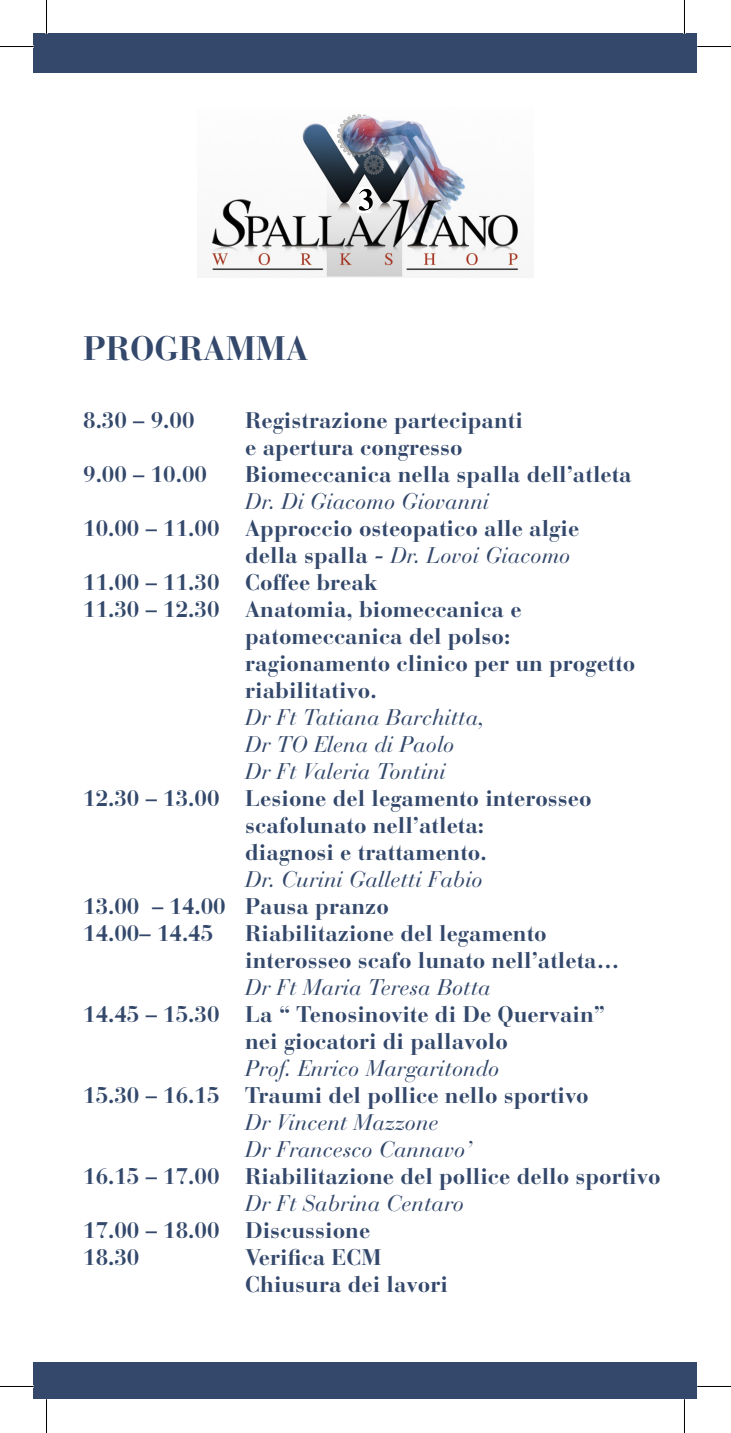
<style>
.page{position:relative;width:731px;height:1433px;background:#fff}
.page>*{position:absolute;margin:0;border:0;box-sizing:border-box;transform-origin:0 0}
.t1{font:700 33.75px "Bauer Bodoni";color:#33486b}
.t2{font:700 22.5px/27px "Bauer Bodoni";color:#33486b}
.t3{font:italic 22.5px/27px "Bauer Bodoni";color:#33486b}
.s1{font-weight:700;font-style:normal}
</style>
<div class="page">
<img style="left:210px;top:114px;width:310px;height:163px">
<div style="left:34px;top:1362px;width:663px;height:37px;background:#33486b"></div>
<div style="left:34px;top:34px;width:663px;height:39px;background:#33486b"></div>
<hr style="left:0;top:46px;width:34px;height:1px;background:#000">
<hr style="left:697px;top:46px;width:34px;height:1px;background:#000">
<hr style="left:0;top:1385px;width:34px;height:1px;background:#000">
<hr style="left:697px;top:1385px;width:34px;height:1px;background:#000">
<hr style="left:46px;top:0;width:1px;height:34px;background:#000">
<hr style="left:46px;top:1399px;width:1px;height:33px;background:#000">
<hr style="left:684px;top:0;width:1px;height:34px;background:#000">
<hr style="left:684px;top:1399px;width:1px;height:33px;background:#000">
<h1 class="t1" style="left:83px;top:328px;width:227px">PROGRAMMA</h1>
<p class="t2" style="left:83px;top:406px;width:113px">8.30 – 9.00</p>
<p class="t2" style="left:245px;top:406px;width:279px">Registrazione partecipanti e apertura congresso</p>
<p class="t2" style="left:83px;top:460px;width:125px">9.00 – 10.00</p>
<p class="t2" style="left:245px;top:460px;width:388px">Biomeccanica nella spalla dell’atleta</p>
<p class="t3" style="left:245px;top:487px;width:245px">Dr. Di Giacomo Giovanni</p>
<p class="t2" style="left:83px;top:514px;width:497px">10.00 – 11.00 Approccio osteopatico alle algie</p>
<p class="t3" style="left:245px;top:541px;width:327px"><span class="s1">della spalla -</span> Dr. Lovoi Giacomo</p>
<p class="t2" style="left:83px;top:568px;width:296px">11.00 – 11.30 Coffee break</p>
<p class="t2" style="left:83px;top:595px;width:440px">11.30 – 12.30 Anatomia, biomeccanica e</p>
<p class="t2" style="left:245px;top:622px;width:267px">patomeccanica del polso:</p>
<p class="t2" style="left:245px;top:649px;width:392px">ragionamento clinico per un progetto</p>
<p class="t2" style="left:245px;top:676px;width:133px">riabilitativo.</p>
<p class="t3" style="left:245px;top:703px;width:241px">Dr Ft Tatiana Barchitta,<br>Dr TO Elena di Paolo<br>Dr Ft Valeria Tontini</p>
<p class="t2" style="left:245px;top:784px;width:348px;text-indent:-162px">12.30 – 13.00 Lesione del legamento interosseo scafolunato nell’atleta:<br>diagnosi e trattamento.</p>
<p class="t3" style="left:245px;top:865px;width:239px">Dr. Curini Galletti Fabio</p>
<p class="t2" style="left:83px;top:892px;width:307px">13.00 – 14.00 Pausa pranzo<br>14.00– 14.45</p>
<p class="t2" style="left:245px;top:919px;width:375px">Riabilitazione del legamento interosseo scafo lunato nell’atleta…</p>
<p class="t3" style="left:245px;top:973px;width:247px">Dr Ft Maria Teresa Botta</p>
<p class="t2" style="left:245px;top:1000px;width:361px;text-indent:-162px">14.45 – 15.30 La “ Tenosinovite di De Quervain” nei giocatori di pallavolo</p>
<p class="t3" style="left:245px;top:1054px;width:256px">Prof. Enrico Margaritondo</p>
<p class="t2" style="left:83px;top:1081px;width:507px">15.30 – 16.15 Traumi del pollice nello sportivo</p>
<p class="t3" style="left:245px;top:1108px;width:228px">Dr Vincent Mazzone<br>Dr Francesco Cannavo’</p>
<p class="t2" style="left:83px;top:1162px;width:579px">16.15 – 17.00 Riabilitazione del pollice dello sportivo</p>
<p class="t3" style="left:245px;top:1189px;width:220px">Dr Ft Sabrina Centaro</p>
<p class="t2" style="left:83px;top:1216px;width:289px">17.00 – 18.00 Discussione<br>18.30</p>
<p class="t2" style="left:245px;top:1243px;width:204px">Verifica ECM<br>Chiusura dei lavori</p>
</div>
